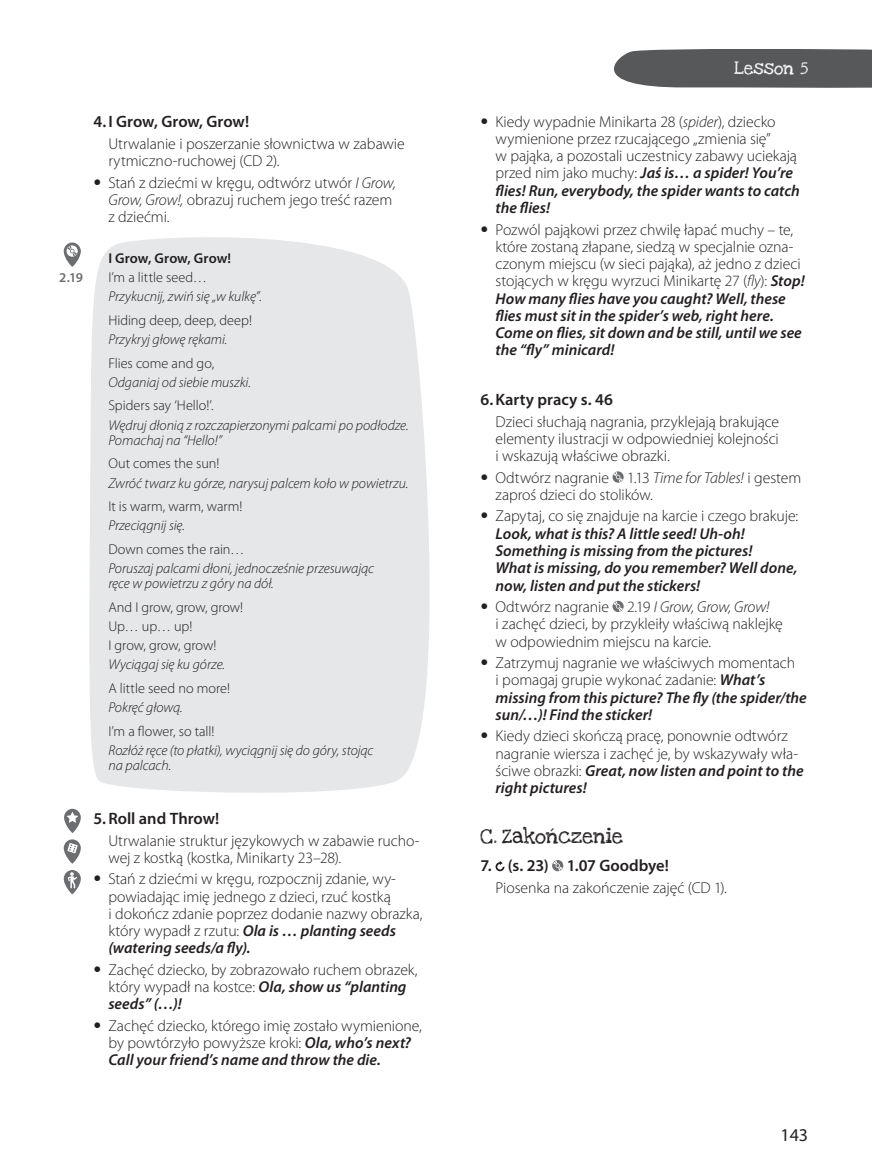
<style>
.page{position:relative;width:872px;height:1170px;background:#fff}
.page>*{position:absolute;margin:0;border:0;box-sizing:border-box;transform-origin:0 0}
.t1{font:18px "Myriad Pro";color:#231f20}
.t2{font:600 16.5px "Myriad Pro";color:#231f20}
.t3{font:300 15.75px/17.2px "Myriad Pro";letter-spacing:-.005em;color:#231f20}
.t4{font:italic 600 15.75px/17.2px "Myriad Pro";color:#231f20}
.t5{font:15.75px "Love Ya Like A Sister";letter-spacing:-.005em;color:#231f20}
.t6{font:italic 300 14.25px/15px "Myriad Pro";letter-spacing:-.005em;color:#231f20}
.t7{font:300 14.25px/19.2px "Myriad Pro";color:#231f20}
.t8{font:600 14.25px "Myriad Pro";letter-spacing:.005em;color:#231f20}
.t9{font:13.5px "Love Ya Like A Sister";letter-spacing:.01em;color:#fff}
.t10{font:600 13.5px "Myriad Pro";color:#6c6d70}
.s1{font-family:"Vogue";font-weight:400}
.s2{font-style:italic}
.s3{font-weight:600;font-style:italic}
.s4{font-family:"Vogue";font-weight:400;font-style:normal}
.s5{font-weight:300;font-style:normal}
</style>
<div class="page">
<svg style="left:614px;top:49px;width:258px;height:39px;background:#606163"></svg>
<svg style="left:64px;top:242px;width:17px;height:25px"></svg>
<div style="left:89px;top:237px;width:341px;height:556px;background:#e6e7e9"></div>
<svg style="left:64px;top:839px;width:17px;height:24px"></svg>
<svg style="left:64px;top:870px;width:17px;height:24px"></svg>
<svg style="left:64px;top:808px;width:17px;height:25px"></svg>
<svg style="left:612px;top:471px;width:11px;height:11px"></svg>
<svg style="left:612px;top:600px;width:11px;height:12px"></svg>
<svg style="left:495px;top:861px;width:9px;height:10px"></svg>
<svg style="left:552px;top:860px;width:11px;height:11px"></svg>
<p class="t10" style="left:59px;top:269px;width:25px">2.19</p>
<p class="t2" style="left:94px;top:111px;width:157px">4.I Grow, Grow, Grow!</p>
<p class="t3" style="left:108px;top:135px;width:298px">Utrwalanie i poszerzanie słownictwa w zabawie rytmiczno-ruchowej (CD 2).</p>
<p class="t3" style="left:108px;top:173px;width:289px;text-indent:-15px"><span class="s1">•</span> Stań z dziećmi w kręgu, odtwórz utwór <span class="s2">I Grow,<br>Grow, Grow!,</span> obrazuj ruchem jego treść razem z dziećmi.</p>
<p class="t8" style="left:108px;top:249px;width:124px">I Grow, Grow, Grow!</p>
<p class="t7" style="left:108px;top:267px;width:100px">I’m a little seed…</p>
<p class="t6" style="left:108px;top:289px;width:155px">Przykucnij, zwiń się „w kulkę”.</p>
<p class="t7" style="left:108px;top:310px;width:145px">Hiding deep, deep, deep!</p>
<p class="t6" style="left:108px;top:332px;width:120px">Przykryj głowę rękami.</p>
<p class="t7" style="left:108px;top:353px;width:107px">Flies come and go,</p>
<p class="t6" style="left:108px;top:374px;width:144px">Odganiaj od siebie muszki.</p>
<p class="t7" style="left:108px;top:396px;width:107px">Spiders say ‘Hello!’.</p>
<p class="t6" style="left:108px;top:417px;width:302px">Wędruj dłonią z rozczapierzonymi palcami po podłodze.<br>Pomachaj na “Hello!”</p>
<p class="t7" style="left:108px;top:453px;width:112px">Out comes the sun!</p>
<p class="t6" style="left:108px;top:475px;width:301px">Zwróć twarz ku górze, narysuj palcem koło w powietrzu.</p>
<p class="t7" style="left:108px;top:496px;width:135px">It is warm, warm, warm!</p>
<p class="t6" style="left:108px;top:518px;width:78px">Przeciągnij się.</p>
<p class="t7" style="left:108px;top:539px;width:137px">Down comes the rain…</p>
<p class="t6" style="left:108px;top:560px;width:267px">Poruszaj palcami dłoni, jednocześnie przesuwając ręce w powietrzu z góry na dół.</p>
<p class="t7" style="left:108px;top:597px;width:136px">And I grow, grow, grow!<br>Up… up… up!<br>I grow, grow, grow!</p>
<p class="t6" style="left:108px;top:657px;width:118px">Wyciągaj się ku górze.</p>
<p class="t7" style="left:108px;top:678px;width:123px">A little seed no more!</p>
<p class="t6" style="left:108px;top:699px;width:76px">Pokręć głową.</p>
<p class="t7" style="left:108px;top:721px;width:107px">I’m a flower, so tall!</p>
<p class="t6" style="left:108px;top:742px;width:267px">Rozłóż ręce (to płatki), wyciągnij się do góry, stojąc na palcach.</p>
<p class="t2" style="left:94px;top:808px;width:127px">5. Roll and Throw!</p>
<p class="t3" style="left:108px;top:831px;width:312px">Utrwalanie struktur językowych w zabawie rucho&shy;wej z kostką (kostka, Minikarty 23–28).</p>
<p class="t3" style="left:108px;top:870px;width:316px;text-indent:-15px"><span class="s1">•</span> Stań z dziećmi w kręgu, rozpocznij zdanie, wy&shy;powiadając imię jednego z dzieci, rzuć kostką<br>i dokończ zdanie poprzez dodanie nazwy obrazka, który wypadł z rzutu: <span class="s3">Ola is … planting seeds (watering seeds/a fly).</span></p>
<p class="t3" style="left:108px;top:960px;width:311px;text-indent:-15px"><span class="s1">•</span> Zachęć dziecko, by zobrazowało ruchem obrazek, który wypadł na kostce: <span class="s3">Ola, show us “planting seeds” (…)!</span></p>
<p class="t3" style="left:108px;top:1016px;width:315px;text-indent:-15px"><span class="s1">•</span> Zachęć dziecko, którego imię zostało wymienione, by powtórzyło powyższe kroki: <span class="s3">Ola, who’s next?<br>Call your friend’s name and throw the die.</span></p>
<p class="t9" style="left:734px;top:57px;width:75px">Lesson 5</p>
<p class="t3" style="left:495px;top:113px;width:306px;text-indent:-15px"><span class="s1">•</span> Kiedy wypadnie Minikarta 28 (<span class="s2">spider</span>), dziecko wymienione przez rzucającego „zmienia się”<br>w pająka, a pozostali uczestnicy zabawy uciekają przed nim jako muchy: <span class="s3">Jaś is… a spider! You’re flies! Run, everybody, the spider wants to catch the flies!</span></p>
<p class="t3" style="left:495px;top:220px;width:311px;text-indent:-15px"><span class="s1">•</span> Pozwól pająkowi przez chwilę łapać muchy – te, które zostaną złapane, siedzą w specjalnie ozna&shy;czonym miejscu (w sieci pająka), aż jedno z dzieci stojących w kręgu wyrzuci Minikartę 27 (<span class="s2">fly</span>): <span class="s3">Stop!<br>How many flies have you caught? Well, these flies must sit in the spider’s web, right here.<br>Come on flies, sit down and be still, until we see the “fly” minicard!</span></p>
<p class="t2" style="left:480px;top:389px;width:134px">6.Karty pracy s. 46</p>
<p class="t3" style="left:495px;top:412px;width:285px;text-align:justify">Dzieci słuchają nagrania, przyklejają brakujące elementy ilustracji w odpowiedniej kolejności i wskazują właściwe obrazki.</p>
<p class="t3" style="left:495px;top:468px;width:307px;text-indent:-15px"><span class="s1">•</span> Odtwórz nagranie 1.13 <span class="s2">Time for Tables!</span> i gestem zaproś dzieci do stolików.</p>
<p class="t4" style="left:495px;top:507px;width:304px;text-indent:-15px"><span class="s4">•</span> <span class="s5">Zapytaj, co się znajduje na karcie i czego brakuje:<br></span>Look, what is this? A little seed! Uh-oh!<br>Something is missing from the pictures!<br>What is missing, do you remember? Well done, now, listen and put the stickers!</p>
<p class="t3" style="left:495px;top:598px;width:289px;text-indent:-15px"><span class="s1">•</span> Odtwórz nagranie 2.19 <span class="s2">I Grow, Grow, Grow!<br></span>i zachęć dzieci, by przykleiły właściwą naklejkę w odpowiednim miejscu na karcie.</p>
<p class="t4" style="left:495px;top:653px;width:313px;text-indent:-15px"><span class="s4">•</span> <span class="s5">Zatrzymuj nagranie we właściwych momentach<br>i pomagaj grupie wykonać zadanie:</span> What’s missing from this picture? The fly (the spider/the sun/…)! Find the sticker!</p>
<p class="t3" style="left:495px;top:727px;width:309px;text-indent:-15px"><span class="s1">•</span> Kiedy dzieci skończą pracę, ponownie odtwórz nagranie wiersza i zachęć je, by wskazywały wła&shy;ściwe obrazki: <span class="s3">Great, now listen and point to the right pictures!</span></p>
<p class="t5" style="left:480px;top:822px;width:144px">C. Zakończenie</p>
<p class="t2" style="left:480px;top:855px;width:190px">7. (s. 23) 1.07 Goodbye!</p>
<p class="t3" style="left:495px;top:878px;width:233px">Piosenka na zakończenie zajęć (CD 1).</p>
<p class="t1" style="left:780px;top:1123px;width:29px">143</p>
</div>
